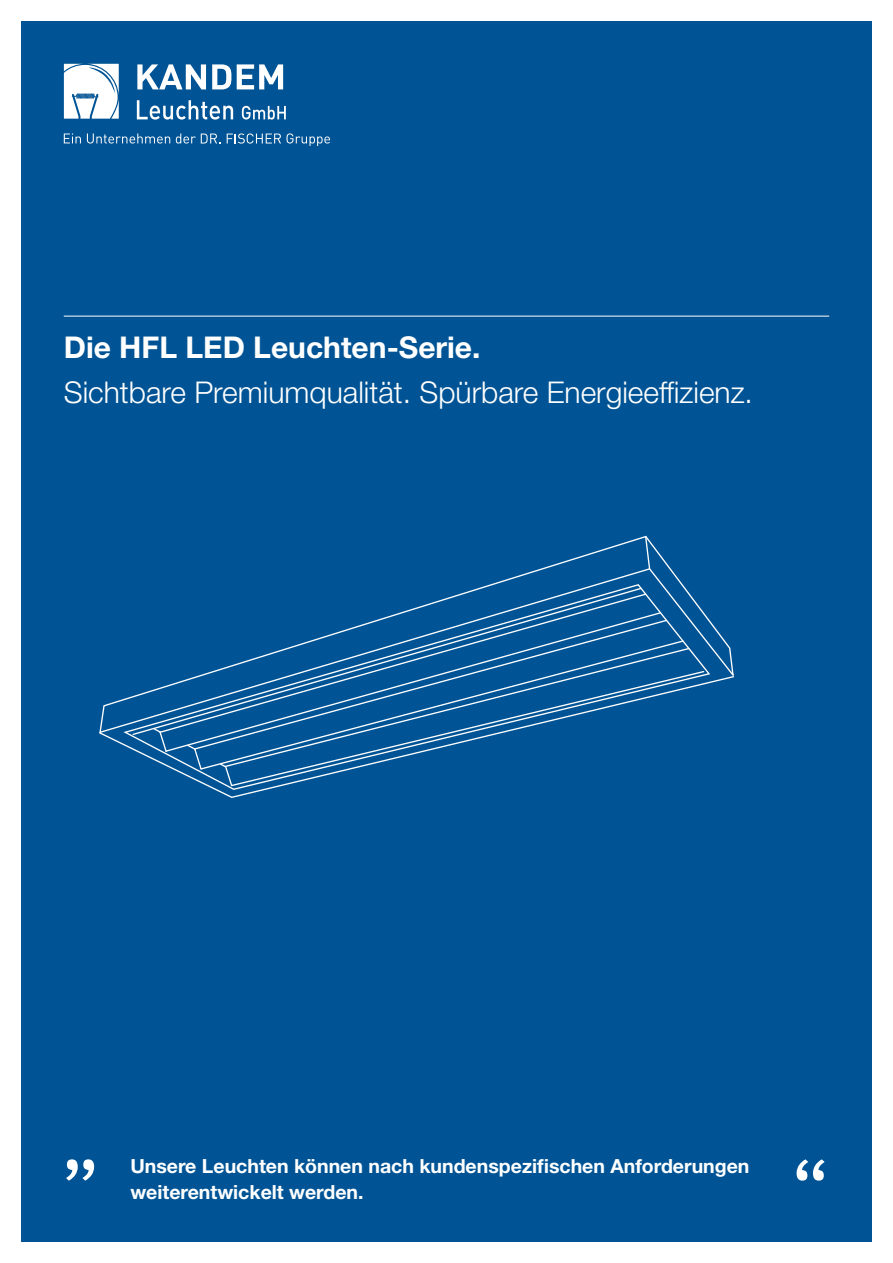
<style>
.page{position:relative;width:893px;height:1263px;background:#fff}
.page>*{position:absolute;margin:0;border:0;box-sizing:border-box;transform-origin:0 0}
.t1{font:300 30px "Helvetica Neue LT Std";color:#fff}
.t2{font:700 30px "Helvetica Neue LT Std";color:#fff}
.t3{font:700 19.5px/25.5px "Helvetica Neue LT Std";color:#fff}
</style>
<div class="page">
<div style="left:21px;top:21px;width:851px;height:1221px;background:#005495"></div>
<svg style="left:137px;top:64px;width:69px;height:25px"></svg>
<svg style="left:212px;top:64px;width:71px;height:25px"></svg>
<svg style="left:137px;top:100px;width:96px;height:20px"></svg>
<svg style="left:242px;top:106px;width:44px;height:14px"></svg>
<svg style="left:64px;top:64px;width:55px;height:55px;background:#dee8f1"></svg>
<svg style="left:64px;top:133px;width:17px;height:10px"></svg>
<svg style="left:87px;top:133px;width:83px;height:11px"></svg>
<svg style="left:176px;top:133px;width:44px;height:11px"></svg>
<svg style="left:227px;top:133px;width:103px;height:13px"></svg>
<hr style="left:64px;top:316px;width:765px;height:1px;background:#fff">
<svg style="left:66px;top:1159px;width:28px;height:21px"></svg>
<svg style="left:797px;top:1159px;width:28px;height:21px"></svg>
<svg style="left:495px;top:536px;width:149px;height:47px"></svg>
<svg style="left:644px;top:535px;width:90px;height:140px"></svg>
<svg style="left:99px;top:675px;width:635px;height:123px"></svg>
<svg style="left:123px;top:583px;width:588px;height:208px"></svg>
<svg style="left:223px;top:647px;width:467px;height:115px"></svg>
<svg style="left:230px;top:670px;width:475px;height:117px"></svg>
<svg style="left:131px;top:587px;width:512px;height:149px"></svg>
<svg style="left:219px;top:762px;width:14px;height:25px"></svg>
<svg style="left:186px;top:744px;width:17px;height:27px"></svg>
<svg style="left:152px;top:727px;width:16px;height:26px"></svg>
<h1 class="t2" style="left:64px;top:329px;width:418px">Die HFL Led Leuchten-Serie.</h1>
<h1 class="t1" style="left:64px;top:374px;width:691px">Sichtbare Premiumqualität. Spürbare Energieeffizienz.</h1>
<p class="t3" style="left:130px;top:1153px;width:621px">Unsere Leuchten können nach kundenspezifischen Anforderungen weiterentwickelt werden.</p>
</div>
